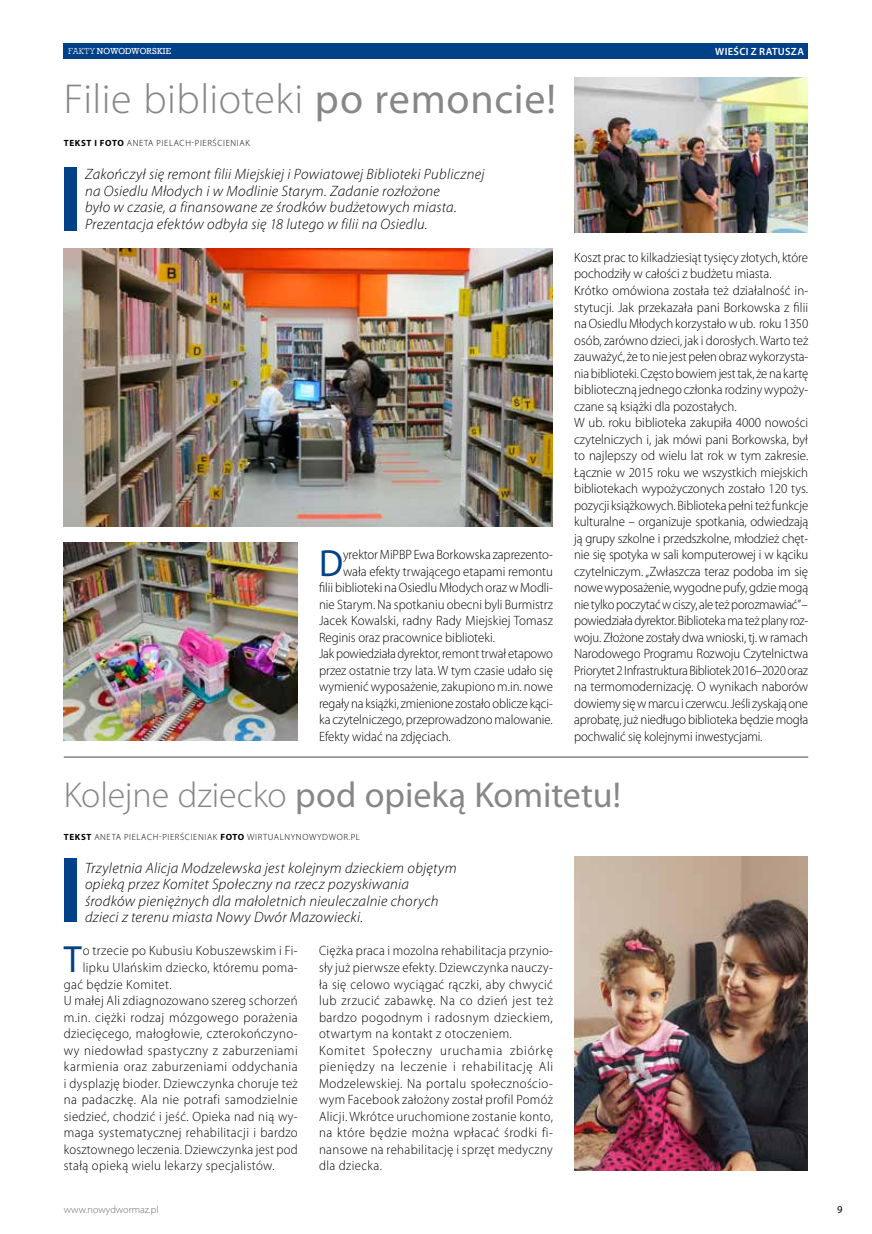
<style>
.page{position:relative;width:872px;height:1234px;background:#fff}
.page>*{position:absolute;margin:0;border:0;box-sizing:border-box;transform-origin:0 0}
.t1{font:300 42px "Myriad Pro";letter-spacing:.01em;color:#868786}
.t2{font:37.95px "Myriad Pro";color:#004188;scale:.95 1}
.t3{font:36px "Myriad Pro";color:#868786}
.t4{font:italic 300 15px/16.5px "Myriad Pro";letter-spacing:.02em;color:#000}
.t5{font:300 13.5px/16.5px "Myriad Pro";color:#000;scale:.95 1}
.t6{font:300 13.5px/16.5px "Myriad Pro";letter-spacing:.03em;color:#000;scale:.94 1}
.t7{font:300 13.5px "Myriad Pro";letter-spacing:.03em;color:#000;scale:.95 1}
.t8{font:300 13.5px "Myriad Pro";color:#000;scale:.94 1}
.t9{font:300 13.5px "Myriad Pro";letter-spacing:.04em;color:#000;scale:.96 1}
.t10{font:300 13.5px "Myriad Pro";color:#000;scale:.96 1}
.t11{font:300 13.5px "Myriad Pro";letter-spacing:.02em;color:#000;scale:.94 1}
.t12{font:300 13.5px "Myriad Pro";letter-spacing:.035em;color:#000;scale:.95 1}
.t13{font:300 13.5px "Myriad Pro";letter-spacing:.035em;color:#000;scale:.96 1}
.t14{font:600 10.5px "Myriad Pro";letter-spacing:.035em;color:#fff}
.t15{font:10.5px "Myriad Pro";color:#000}
.t16{font:300 10.2px "Myriad Pro";color:#6e6e6e}
.t17{font:300 9px "Myriad Pro";letter-spacing:.07em;color:#000}
.t18{font:8.85px "Geo Slab 712 Md EU";letter-spacing:.015em;color:#fff}
.s1{font-family:"Geo Slab 712 Lt EU"}
.s2{font-weight:400}
.s3{font-weight:700}
.s4{font-weight:300}
</style>
<div class="page">
<div style="left:64px;top:43px;width:744px;height:15px;background:#004188"></div>
<img style="left:64px;top:542px;width:234px;height:198px">
<img style="left:574px;top:856px;width:234px;height:313px">
<img style="left:574px;top:78px;width:233px;height:154px">
<img style="left:64px;top:248px;width:489px;height:278px">
<div style="left:64px;top:167px;width:13px;height:64px;background:#004188"></div>
<div style="left:64px;top:858px;width:13px;height:64px;background:#004188"></div>
<hr style="left:64px;top:756px;width:744px;height:1px;background:#484847">
<p class="t18" style="left:68px;top:45px;width:105px"><span class="s1">FAKTY</span> NOWODWORSKIE</p>
<p class="t14" style="left:715px;top:44px;width:90px">WIEŚCI Z RATUSZA</p>
<h1 class="t1" style="left:64px;top:76px;width:494px">Filie biblioteki <span class="s2">po remoncie!</span></h1>
<p class="t17" style="left:64px;top:138px;width:187px"><span class="s3">TEKST I FOTO</span> ANETA PIELACH-PIERŚCIENIAK</p>
<p class="t4" style="left:85px;top:166px;width:401px">Zakończył się remont filii Miejskiej i Powiatowej Biblioteki Publicznej na Osiedlu Młodych i w Modlinie Starym. Zadanie rozłożone<br>było w czasie, a finansowane ze środków budżetowych miasta.<br>Prezentacja efektów odbyła się 18 lutego w filii na Osiedlu.</p>
<h2 class="t2" style="left:319px;top:539px;width:27px">D</h2>
<p class="t5" style="left:343px;top:546px;width:222px">yrektor MiPBP Ewa Borkowska zaprezento-</p>
<p class="t5" style="left:343px;top:563px;width:222px">wała efekty trwającego etapami remontu</p>
<p class="t5" style="left:319px;top:579px;width:248px">filii biblioteki na Osiedlu Młodych oraz w Modli-</p>
<p class="t5" style="left:319px;top:596px;width:248px">nie Starym. Na spotkaniu obecni byli Burmistrz</p>
<p class="t10" style="left:319px;top:613px;width:245px">Jacek Kowalski, radny Rady Miejskiej Tomasz</p>
<p class="t5" style="left:319px;top:629px;width:187px">Reginis oraz pracownice biblioteki.</p>
<p class="t8" style="left:319px;top:646px;width:250px">Jak powiedziała dyrektor, remont trwał etapowo</p>
<p class="t5" style="left:319px;top:662px;width:248px">przez ostatnie trzy lata. W tym czasie udało się</p>
<p class="t5" style="left:319px;top:678px;width:248px">wymienić wyposażenie, zakupiono m.in. nowe</p>
<p class="t8" style="left:319px;top:695px;width:250px">regały na książki, zmienione zostało oblicze kąci-</p>
<p class="t5" style="left:319px;top:711px;width:248px">ka czytelniczego, przeprowadzono malowanie.</p>
<p class="t5" style="left:319px;top:728px;width:140px">Efekty widać na zdjęciach.</p>
<p class="t5" style="left:574px;top:249px;width:248px">Koszt prac to kilkadziesiąt tysięcy złotych, które pochodziły w całości z budżetu miasta.<br>Krótko omówiona została też działalność in&shy;stytucji. Jak przekazała pani Borkowska z filii na Osiedlu Młodych korzystało w ub. roku 1350 osób, zarówno dzieci, jak i dorosłych. Warto też zauważyć, że to nie jest pełen obraz wykorzysta&shy;nia biblioteki. Często bowiem jest tak, że na kartę biblioteczną jednego członka rodziny wypoży&shy;czane są książki dla pozostałych.<br>W ub. roku biblioteka zakupiła 4000 nowości czytelniczych i, jak mówi pani Borkowska, był to najlepszy od wielu lat rok w tym zakresie.<br>Łącznie w 2015 roku we wszystkich miejskich bibliotekach wypożyczonych zostało 120 tys. pozycji książkowych. Biblioteka pełni też funkcje kulturalne – organizuje spotkania, odwiedzają ją grupy szkolne i przedszkolne, młodzież chęt&shy;nie się spotyka w sali komputerowej i w kąciku czytelniczym. „Zwłaszcza teraz podoba im się nowe wyposażenie, wygodne pufy, gdzie mogą nie tylko poczytać w ciszy, ale też porozmawiać”– powiedziała dyrektor. Biblioteka ma też plany roz&shy;woju. Złożone zostały dwa wnioski, tj. w ramach Narodowego Programu Rozwoju Czytelnictwa Priorytet 2 Infrastruktura Bibliotek 2016–2020 oraz na termomodernizację. O wynikach naborów dowiemy się w marcu i czerwcu. Jeśli zyskają one aprobatę, już niedługo biblioteka będzie mogła pochwalić się kolejnymi inwestycjami.</p>
<h3 class="t3" style="left:64px;top:772px;width:558px"><span class="s4">Kolejne dziecko</span> pod opieką Komitetu!</h3>
<p class="t17" style="left:64px;top:831px;width:297px"><span class="s3">TEKST</span> ANETA PIELACH-PIERŚCIENIAK <span class="s3">FOTO</span> WIRTUALNYNOWYDWOR.PL</p>
<p class="t4" style="left:85px;top:859px;width:373px">Trzyletnia Alicja Modzelewska jest kolejnym dzieckiem objętym opieką przez Komitet Społeczny na rzecz pozyskiwania środków pieniężnych dla małoletnich nieuleczalnie chorych dzieci z terenu miasta Nowy Dwór Mazowiecki.</p>
<h2 class="t2" style="left:64px;top:935px;width:20px">T</h2>
<p class="t7" style="left:83px;top:943px;width:228px">o trzecie po Kubusiu Kobuszewskim i Fi-</p>
<p class="t7" style="left:83px;top:959px;width:228px">lipku Ulańskim dziecko, któremu poma-</p>
<p class="t7" style="left:64px;top:976px;width:115px">gać będzie Komitet.</p>
<p class="t7" style="left:64px;top:992px;width:248px">U małej Ali zdiagnozowano szereg schorzeń</p>
<p class="t13" style="left:64px;top:1009px;width:245px">m.in. ciężki rodzaj mózgowego porażenia</p>
<p class="t7" style="left:64px;top:1025px;width:248px">dziecięcego, małogłowie, czterokończyno-</p>
<p class="t9" style="left:64px;top:1042px;width:245px">wy niedowład spastyczny z zaburzeniami</p>
<p class="t9" style="left:64px;top:1058px;width:245px">karmienia oraz zaburzeniami oddychania</p>
<p class="t7" style="left:64px;top:1075px;width:248px">i dysplazję bioder. Dziewczynka choruje też</p>
<p class="t12" style="left:64px;top:1091px;width:248px">na padaczkę. Ala nie potrafi samodzielnie</p>
<p class="t7" style="left:64px;top:1108px;width:248px">siedzieć, chodzić i jeść. Opieka nad nią wy-</p>
<p class="t7" style="left:64px;top:1124px;width:248px">maga systematycznej rehabilitacji i bardzo</p>
<p class="t11" style="left:64px;top:1141px;width:250px">kosztownego leczenia. Dziewczynka jest pod</p>
<p class="t7" style="left:64px;top:1157px;width:223px">stałą opieką wielu lekarzy specjalistów.</p>
<p class="t6" style="left:319px;top:942px;width:250px">Ciężka praca i mozolna rehabilitacja przynio&shy;sły już pierwsze efekty. Dziewczynka nauczy&shy;ła się celowo wyciągać rączki, aby chwycić lub zrzucić zabawkę. Na co dzień jest też bardzo pogodnym i radosnym dzieckiem, otwartym na kontakt z otoczeniem.<br>Komitet Społeczny uruchamia zbiórkę pieniędzy na leczenie i rehabilitację Ali Modzelewskiej. Na portalu społecznościo&shy;wym Facebook założony został profil Pomóż Alicji. Wkrótce uruchomione zostanie konto, na które będzie można wpłacać środki fi&shy;nansowe na rehabilitację i sprzęt medyczny dla dziecka.</p>
<p class="t16" style="left:64px;top:1203px;width:96px">www.nowydwormaz.pl</p>
<p class="t15" style="left:837px;top:1202px;width:7px">9</p>
</div>
